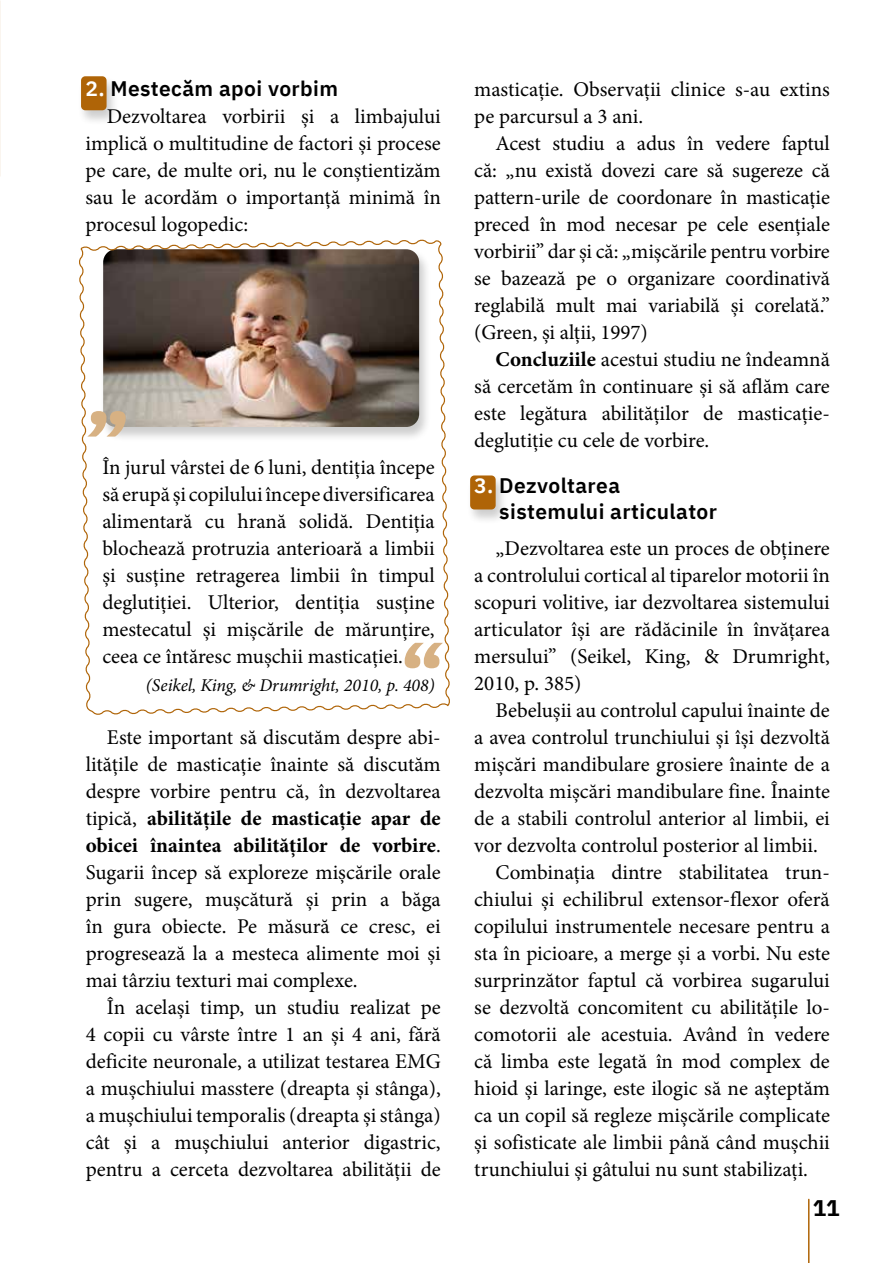
<style>
.page{position:relative;width:893px;height:1263px;background:#fff}
.page>*{position:absolute;margin:0;border:0;box-sizing:border-box;transform-origin:0 0}
.t1{font:700 22.5px "IBM Plex Sans";color:#000}
.t2{font:21px/27px "Minion Pro";color:#000;text-align:justify}
.t3{font:600 21px/25.2px "IBM Plex Sans";letter-spacing:.02em;color:#000}
.t4{font:italic 18px "Minion Pro";color:#000}
.s1{color:#fff}
.s2{font-weight:700}
</style>
<div class="page">
<hr style="left:808px;top:1199px;width:1px;height:64px;background:#af6407">
<div style="left:466px;top:475px;width:42px;height:50px;background:#000;opacity:.2"></div>
<div style="left:470px;top:475px;width:26px;height:34px;background:#af6407;border-radius:4px"></div>
<div style="left:77px;top:75px;width:42px;height:51px;background:#000;opacity:.2"></div>
<div style="left:81px;top:76px;width:26px;height:34px;background:#af6407;border-radius:4px"></div>
<svg style="left:79px;top:239px;width:371px;height:476px"></svg>
<p class="t3" style="left:85px;top:74px;width:254px"><span class="s1">2.</span> Mestecăm apoi vorbim</p>
<p class="t2" style="left:85px;top:103px;width:357px;text-indent:21px">Dezvoltarea vorbirii și a limbajului implică o multitudine de factori și procese pe care, de multe ori, nu le conștientizăm sau le acordăm o importanță minimă în procesul logopedic:</p>
<p class="t2" style="left:102px;top:454px;width:334px">În jurul vârstei de 6 luni, dentiția începe să erupă și copilului începe diversificarea alimentară cu hrană solidă. Dentiția blochează protruzia anterioară a limbii și susține retragerea limbii în timpul deglutiției. Ulterior, dentiția susține mestecatul și mișcările de mărunțire, ceea ce întăresc mușchii masticației.</p>
<p class="t4" style="left:146px;top:673px;width:290px">(Seikel, King, &amp; Drumright, 2010, p. 408)</p>
<p class="t2" style="left:86px;top:724px;width:357px;text-indent:21px">Este important să discutăm despre abi&shy;litățile de masticație înainte să discutăm despre vorbire pentru că, în dezvoltarea tipică, <span class="s2">abilitățile de masticație apar de obicei înaintea abilităților de vorbire</span>.<br>Sugarii încep să exploreze mișcările orale prin sugere, mușcătură și prin a băga în gura obiecte. Pe măsură ce cresc, ei progresează la a mesteca alimente moi și mai târziu texturi mai complexe.</p>
<p class="t2" style="left:86px;top:994px;width:357px;text-indent:21px">În același timp, un studiu realizat pe 4 copii cu vârste între 1 an și 4 ani, fără deficite neuronale, a utilizat testarea EMG a mușchiului masstere (dreapta și stânga), a mușchiului temporalis (dreapta și stânga) cât și a mușchiului anterior digastric, pentru a cerceta dezvoltarea abilității de</p>
<p class="t2" style="left:474px;top:76px;width:357px">masticație. Observații clinice s-au extins pe parcursul a 3 ani.</p>
<p class="t2" style="left:474px;top:130px;width:357px;text-indent:21px">Acest studiu a adus în vedere faptul că: „nu există dovezi care să sugereze că pattern-urile de coordonare în masticație preced în mod necesar pe cele esențiale vorbirii” dar și că: „mișcările pentru vorbire se bazează pe o organizare coordinativă reglabilă mult mai variabilă și corelată.” (Green, și alții, 1997)</p>
<p class="t2" style="left:474px;top:346px;width:357px;text-indent:21px"><span class="s2">Concluziile</span> acestui studiu ne îndeamnă să cercetăm în continuare și să aflăm care este legătura abilităților de masticație&shy;deglutiție cu cele de vorbire.</p>
<p class="t3" style="left:499px;top:472px;width:219px;text-indent:-25px"><span class="s1">3.</span> Dezvoltarea sistemului articulator</p>
<p class="t2" style="left:474px;top:535px;width:357px;text-indent:21px">„Dezvoltarea este un proces de obținere a controlului cortical al tiparelor motorii în scopuri volitive, iar dezvoltarea sistemului articulator își are rădăcinile în învățarea mersului” (Seikel, King, &amp; Drumright, 2010, p. 385)</p>
<p class="t2" style="left:495px;top:697px;width:336px">Bebelușii au controlul capului înainte de</p>
<p class="t2" style="left:474px;top:724px;width:357px">a avea controlul trunchiului și își dezvoltă</p>
<p class="t2" style="left:474px;top:751px;width:357px">mișcări mandibulare grosiere înainte de a</p>
<p class="t2" style="left:474px;top:778px;width:357px">dezvolta mișcări mandibulare fine. Înainte</p>
<p class="t2" style="left:474px;top:805px;width:357px">de a stabili controlul anterior al limbii, ei</p>
<p class="t2" style="left:474px;top:832px;width:345px">vor dezvolta controlul posterior al limbii.</p>
<p class="t2" style="left:495px;top:859px;width:334px">Combinația dintre stabilitatea trun-</p>
<p class="t2" style="left:474px;top:886px;width:357px">chiului și echilibrul extensor-flexor oferă</p>
<p class="t2" style="left:474px;top:913px;width:357px">copilului instrumentele necesare pentru a</p>
<p class="t2" style="left:474px;top:940px;width:357px">sta în picioare, a merge și a vorbi. Nu este</p>
<p class="t2" style="left:474px;top:967px;width:357px">surprinzător faptul că vorbirea sugarului</p>
<p class="t2" style="left:474px;top:994px;width:355px">se dezvoltă concomitent cu abilitățile lo-</p>
<p class="t2" style="left:474px;top:1021px;width:357px">comotorii ale acestuia. Având în vedere</p>
<p class="t2" style="left:474px;top:1048px;width:357px">că limba este legată în mod complex de</p>
<p class="t2" style="left:474px;top:1075px;width:357px">hioid și laringe, este ilogic să ne așteptăm</p>
<p class="t2" style="left:474px;top:1102px;width:357px">ca un copil să regleze mișcările complicate</p>
<p class="t2" style="left:474px;top:1129px;width:357px">și sofisticate ale limbii până când mușchii</p>
<p class="t2" style="left:474px;top:1156px;width:335px">trunchiului și gâtului nu sunt stabilizați.</p>
<p class="t1" style="left:813px;top:1190px;width:28px">11</p>
</div>
